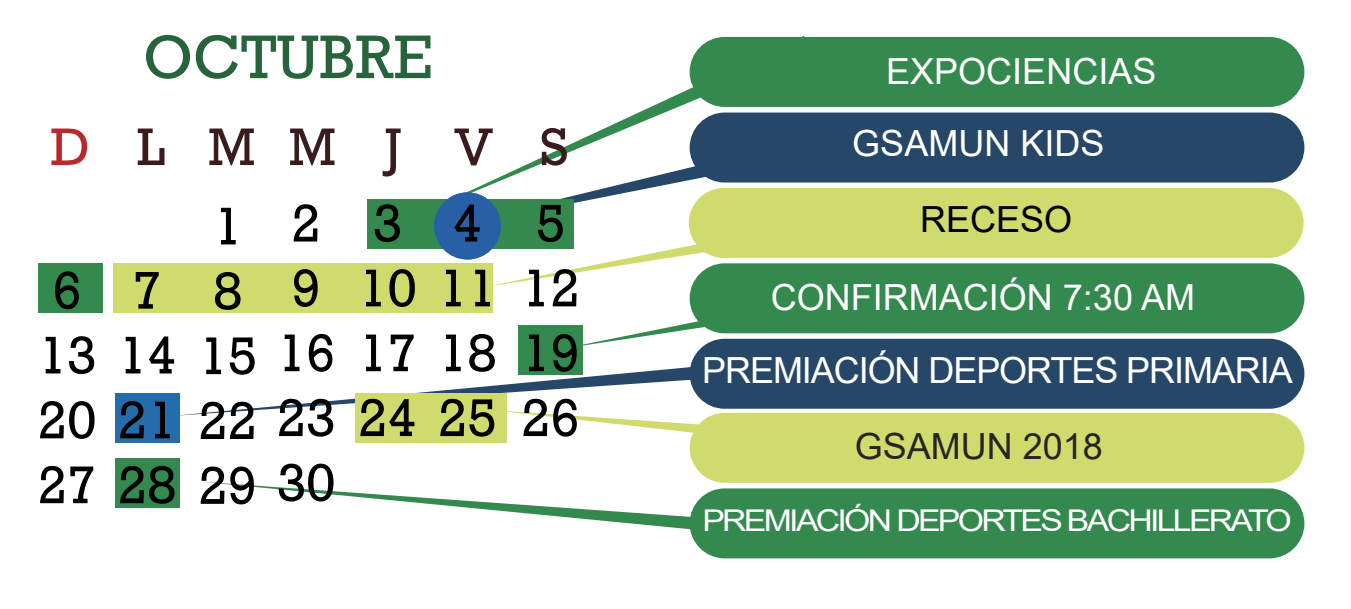
<style>
.page{position:relative;width:1351px;height:609px;background:#fff}
.page>*{position:absolute;margin:0;border:0;box-sizing:border-box;transform-origin:0 0}
.t1{font:62.7px "Rockwell";color:#28643b}
.t2{font:54px/64.8px "Rockwell";color:#000}
.t3{font:53.7px "Rockwell";color:#391c1e}
.t4{font:36px "Arial";color:#fff}
.t5{font:36px "Arial";letter-spacing:-.03em;color:#fff}
.t6{font:36px "Arial";color:#262424}
.t7{font:36px "Arial";color:#000}
.t8{font:30px "Arial";letter-spacing:-.08em;color:#fff;scale:1.13 1}
.s1{color:#b9282a}
</style>
<div class="page">
<div style="left:689px;top:263px;width:615px;height:70px;background:#33894e;border-radius:35px"></div>
<div style="left:689px;top:339px;width:615px;height:69px;background:#274768;border-radius:35px"></div>
<div style="left:689px;top:37px;width:615px;height:70px;background:#33894e;border-radius:35px"></div>
<div style="left:689px;top:112px;width:615px;height:70px;background:#274768;border-radius:35px"></div>
<div style="left:689px;top:188px;width:614px;height:70px;background:#cfdc6d;border-radius:35px"></div>
<div style="left:689px;top:413px;width:615px;height:69px;background:#cfdc6d;border-radius:35px"></div>
<div style="left:689px;top:488px;width:615px;height:70px;background:#33894e;border-radius:35px"></div>
<svg style="left:202px;top:481px;width:733px;height:71px"></svg>
<svg style="left:492px;top:416px;width:218px;height:42px"></svg>
<svg style="left:179px;top:348px;width:752px;height:68px"></svg>
<svg style="left:582px;top:288px;width:358px;height:60px"></svg>
<svg style="left:479px;top:223px;width:449px;height:65px"></svg>
<svg style="left:447px;top:36px;width:358px;height:163px"></svg>
<svg style="left:470px;top:121px;width:424px;height:102px"></svg>
<div style="left:39px;top:264px;width:64px;height:49px;background:#33894e"></div>
<div style="left:367px;top:199px;width:161px;height:49px;background:#33894e"></div>
<div style="left:412px;top:199px;width:161px;height:49px;background:#33894e"></div>
<div style="left:434px;top:192px;width:67px;height:67px;background:#2760a5;border-radius:50%"></div>
<div style="left:113px;top:264px;width:379px;height:49px;background:#cfdc6d"></div>
<div style="left:518px;top:325px;width:64px;height:49px;background:#33894e"></div>
<div style="left:115px;top:393px;width:64px;height:49px;background:#246cac"></div>
<div style="left:412px;top:393px;width:64px;height:49px;background:#cfdc6d"></div>
<div style="left:442px;top:393px;width:64px;height:49px;background:#cfdc6d"></div>
<div style="left:355px;top:393px;width:64px;height:49px;background:#cfdc6d"></div>
<div style="left:115px;top:458px;width:64px;height:49px;background:#33894e"></div>
<p class="t1" style="left:143px;top:21px;width:291px">OCTUBRE</p>
<p class="t3" style="left:51px;top:116px;width:519px"><span class="s1">D</span> L M M J V S</p>
<p class="t2" style="left:213px;top:195px;width:31px">1<br>8</p>
<p class="t2" style="left:291px;top:192px;width:31px">2<br>9</p>
<p class="t2" style="left:373px;top:192px;width:31px">3</p>
<p class="t2" style="left:521px;top:192px;width:60px">5<br>12<br>19<br>26</p>
<p class="t2" style="left:358px;top:192px;width:140px;text-align:right">4<br>10 11</p>
<p class="t2" style="left:38px;top:259px;width:460px">6<br>13 14 15 16 17 18<br>20 21 22 23 24 25<br>27 28 29 30</p>
<p class="t2" style="left:132px;top:259px;width:31px">7</p>
<p class="t4" style="left:886px;top:46px;width:272px">EXPOCIENCIAS</p>
<p class="t4" style="left:852px;top:119px;width:254px">GSAMUN KIDS</p>
<p class="t7" style="left:920px;top:195px;width:154px">RECESO</p>
<p class="t4" style="left:771px;top:272px;width:426px">CONFIRMACIÓN 7:30 AM</p>
<p class="t5" style="left:702px;top:345px;width:592px">PREMIACIÓN DEPORTES PRIMARIA</p>
<p class="t6" style="left:854px;top:421px;width:250px">GSAMUN 2018</p>
<p class="t8" style="left:702px;top:499px;width:523px">PREMIACIÓN DEPORTES BACHILLERATO</p>
</div>
